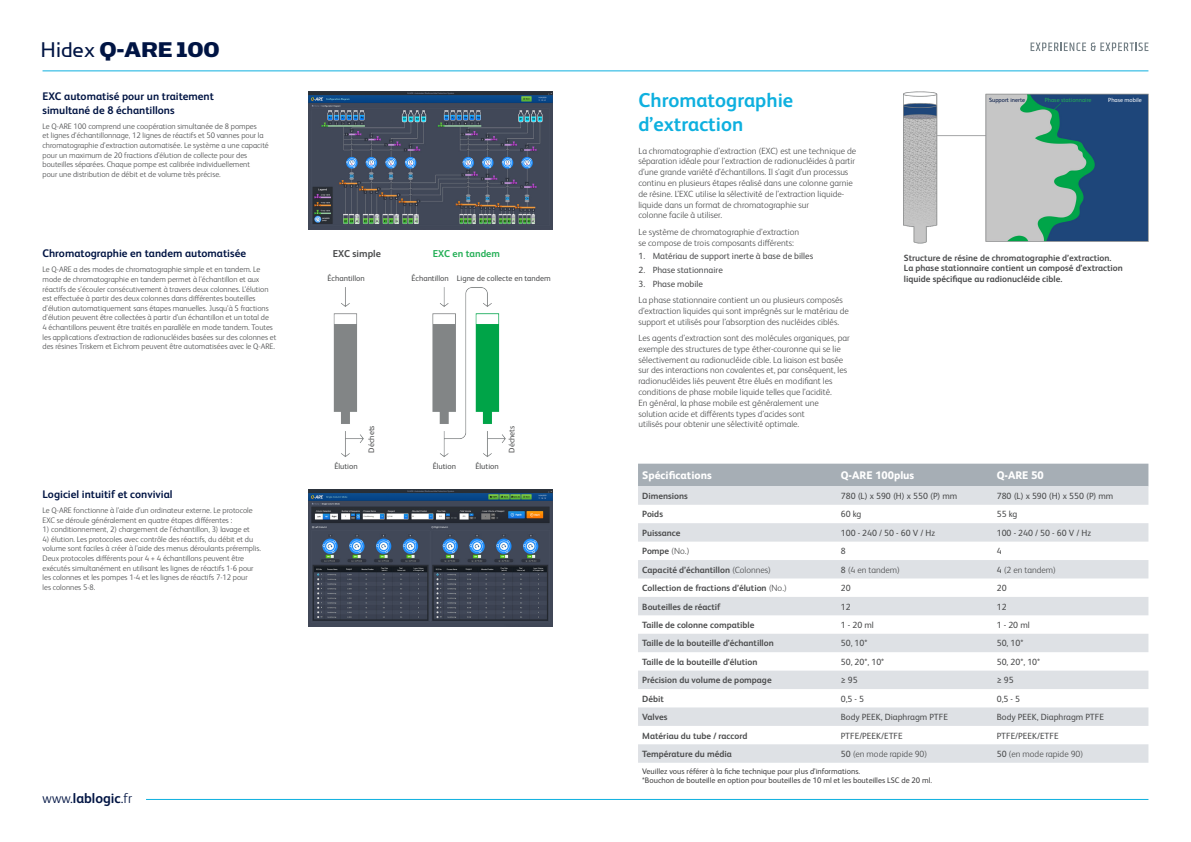
<style>
.page{position:relative;width:1191px;height:842px;background:#fff}
.page>*{position:absolute;margin:0;border:0;box-sizing:border-box;transform-origin:0 0}
.t1{font:24px "Simian Display Chimpanzee";color:#001443}
.t2{font:700 20px/24px "FS Albert Pro";color:#0eb0df}
.t3{font:700 14px "FS Albert Pro";color:#001443}
.Body_Text{font:700 11px/13.2px "FS Albert Pro";color:#001443}
.t4{font:800 11px "FS Albert Pro";color:#fff}
.Body_Text-2{font:700 10px "FS Albert Pro";color:#24af56}
.Body_Text-3{font:700 10px "FS Albert Pro";color:#4b4c4d}
.t5{font:300 9px/10.8px "FS Albert Pro";color:#4b4c4d}
.t6{font:700 9px/10.8px "FS Albert Pro";color:#4b4c4d}
.t7{font:9px "FS Albert Pro";color:#4b4c4d}
.t8{font:300 8px/9.6px "FS Albert Pro";color:#4b4c4d}
.t9{font:8px/9.6px "FS Albert Pro";color:#3e3e3f}
.Body_Text-4{font:8px "FS Albert Pro";color:#4b4c4d}
.t10{font:6px "FS Albert Pro";color:#24af56}
.t11{font:6px "FS Albert Pro";color:#001443}
.t12{font:6px "FS Albert Pro";color:#fff}
.s1{font-family:"Simian Display Orangutan"}
.s2{font-weight:300}
.s3{font-weight:400}
</style>
<div class="page">
<hr style="left:146px;top:799px;width:1002px;height:1px;background:#0eb0df">
<svg style="left:1030px;top:43px;width:118px;height:8px"></svg>
<hr style="left:43px;top:70px;width:1105px;height:1px;background:#0eb0df">
<img style="left:333px;top:287px;width:173px;height:170px">
<img style="left:309px;top:92px;width:244px;height:137px">
<img style="left:309px;top:489px;width:244px;height:138px">
<div style="left:638px;top:464px;width:510px;height:22px;background:#a6aeb5"></div>
<svg style="left:638px;top:486px;width:510px;height:129px;fill:#dee1e5"></svg>
<svg style="left:638px;top:634px;width:510px;height:129px;fill:#dee1e5"></svg>
<img style="left:903px;top:91px;width:246px;height:153px">
<p class="t1" style="left:41px;top:37px;width:181px"><span class="s1">Hidex</span> Q-ARE 100</p>
<p class="Body_Text" style="left:43px;top:89px;width:173px">EXC automatisé pour un traitement simultané de 8 échantillons</p>
<p class="t8" style="left:43px;top:121px;width:228px">Le Q-ARE 100 comprend une coopération simultanée de 8 pompes<br>et lignes d’échantillonnage, 12 lignes de réactifs et 50 vannes pour la chromatographie d’extraction automatisée. Le système a une capacité pour un maximum de 20 fractions d’élution de collecte pour des bouteilles séparées. Chaque pompe est calibrée individuellement<br>pour une distribution de débit et de volume très précise.</p>
<p class="Body_Text" style="left:43px;top:246px;width:205px">Chromatographie en tandem automatisée</p>
<p class="t8" style="left:43px;top:264px;width:235px">Le Q-ARE a des modes de chromatographie simple et en tandem. Le mode de chromatographie en tandem permet à l’échantillon et aux réactifs de s’écouler consécutivement à travers deux colonnes. L’élution est effectuée à partir des deux colonnes dans différentes bouteilles d’élution automatiquement sans étapes manuelles. Jusqu’à 5 fractions d’élution peuvent être collectées à partir d’un échantillon et un total de<br>4 échantillons peuvent être traités en parallèle en mode tandem. Toutes les applications d’extraction de radionucléides basées sur des colonnes et des résines Triskem et Eichrom peuvent être automatisées avec le Q-ARE.</p>
<p class="Body_Text" style="left:43px;top:487px;width:132px">Logiciel intuitif et convivial</p>
<p class="t8" style="left:43px;top:505px;width:212px">Le Q-ARE fonctionne à l’aide d’un ordinateur externe. Le protocole<br>EXC se déroule généralement en quatre étapes différentes :</p>
<p class="t8" style="left:43px;top:524px;width:209px">1) conditionnement, 2) chargement de l’échantillon, 3) lavage et</p>
<p class="t8" style="left:43px;top:534px;width:220px">4) élution. Les protocoles avec contrôle des réactifs, du débit et du volume sont faciles à créer à l’aide des menus déroulants préremplis.<br>Deux protocoles différents pour 4 + 4 échantillons peuvent être exécutés simultanément en utilisant les lignes de réactifs 1-6 pour les colonnes et les pompes 1-4 et les lignes de réactifs 7-12 pour<br>les colonnes 5-8.</p>
<p class="Body_Text-3" style="left:333px;top:246px;width:50px">EXC simple</p>
<p class="Body_Text-2" style="left:433px;top:246px;width:69px">EXC en tandem</p>
<p class="Body_Text-4" style="left:328px;top:272px;width:39px">Échantillon</p>
<p class="Body_Text-4" style="left:411px;top:272px;width:39px">Échantillon</p>
<p class="Body_Text-4" style="left:457px;top:272px;width:95px">Ligne de collecte en tandem</p>
<p class="Body_Text-4" style="left:366px;top:453px;width:29px;rotate:-90deg">Déchets</p>
<p class="Body_Text-4" style="left:506px;top:453px;width:29px;rotate:-90deg">Déchets</p>
<p class="Body_Text-4" style="left:334px;top:460px;width:25px">Élution</p>
<p class="Body_Text-4" style="left:433px;top:460px;width:25px">Élution</p>
<p class="Body_Text-4" style="left:475px;top:460px;width:25px">Élution</p>
<p class="t3" style="left:43px;top:788px;width:91px"><span class="s2">www.</span>lablogic<span class="s2">.fr</span></p>
<p class="t2" style="left:638px;top:88px;width:156px">Chromatographie d’extraction</p>
<p class="t5" style="left:638px;top:144px;width:219px">La chromatographie d’extraction (EXC) est une technique de séparation idéale pour l’extraction de radionucléides à partir d’une grande variété d’échantillons. Il s’agit d’un processus continu en plusieurs étapes réalisé dans une colonne garnie de résine. L’EXC utilise la sélectivité de l’extraction liquide&shy;liquide dans un format de chromatographie sur<br>colonne facile à utiliser.</p>
<p class="t5" style="left:638px;top:226px;width:162px">Le système de chromatographie d’extraction se compose de trois composants différents:</p>
<p class="t7" style="left:638px;top:250px;width:176px">1. Matériau de support inerte à base de billes</p>
<p class="t7" style="left:638px;top:263px;width:86px">2. Phase stationnaire</p>
<p class="t7" style="left:638px;top:277px;width:66px">3. Phase mobile</p>
<p class="t5" style="left:638px;top:294px;width:212px">La phase stationnaire contient un ou plusieurs composés d’extraction liquides qui sont imprégnés sur le matériau de support et utilisés pour l’absorption des nucléides ciblés.</p>
<p class="t5" style="left:638px;top:332px;width:213px">Les agents d’extraction sont des molécules organiques, par exemple des structures de type éther-couronne qui se lie sélectivement au radionucléide cible. La liaison est basée sur des interactions non covalentes et, par conséquent, les radionucléides liés peuvent être élués en modifiant les conditions de phase mobile liquide telles que l’acidité.<br>En général, la phase mobile est généralement une solution acide et différents types d’acides sont<br>utilisés pour obtenir une sélectivité optimale.</p>
<p class="t11" style="left:989px;top:96px;width:37px">Support inerte</p>
<p class="t10" style="left:1044px;top:96px;width:48px">Phase stationnaire</p>
<p class="t12" style="left:1108px;top:96px;width:35px">Phase mobile</p>
<p class="t6" style="left:904px;top:252px;width:220px">Structure de résine de chromatographie d’extraction.<br>La phase stationnaire contient un composé d’extraction liquide spécifique au radionucléide cible.</p>
<p class="t4" style="left:642px;top:467px;width:71px">Spécifications</p>
<p class="t4" style="left:840px;top:467px;width:75px">Q-ARE 100plus</p>
<p class="t4" style="left:996px;top:467px;width:48px">Q-ARE 50</p>
<p class="t6" style="left:642px;top:490px;width:47px">Dimensions</p>
<p class="t7" style="left:840px;top:489px;width:118px">780 (L) x 590 (H) x 550 (P) mm</p>
<p class="t7" style="left:996px;top:489px;width:118px">780 (L) x 590 (H) x 550 (P) mm</p>
<p class="t6" style="left:642px;top:508px;width:22px">Poids</p>
<p class="t7" style="left:840px;top:508px;width:22px">60 kg</p>
<p class="t7" style="left:996px;top:508px;width:22px">55 kg</p>
<p class="t6" style="left:642px;top:527px;width:40px">Puissance</p>
<p class="t7" style="left:840px;top:526px;width:96px">100 - 240 / 50 - 60 V / Hz</p>
<p class="t7" style="left:996px;top:526px;width:96px">100 - 240 / 50 - 60 V / Hz</p>
<p class="t6" style="left:642px;top:545px;width:49px">Pompe <span class="s2">(No.)</span></p>
<p class="t7" style="left:840px;top:545px;width:6px">8</p>
<p class="t7" style="left:996px;top:545px;width:6px">4</p>
<p class="t6" style="left:642px;top:564px;width:130px">Capacité d’échantillon <span class="s2">(Colonnes)</span></p>
<p class="t5" style="left:840px;top:564px;width:61px"><span class="s3">8</span> (4 en tandem)</p>
<p class="t5" style="left:996px;top:564px;width:61px"><span class="s3">4</span> (2 en tandem)</p>
<p class="t6" style="left:642px;top:582px;width:146px">Collection de fractions d’élution <span class="s2">(No.)</span></p>
<p class="t7" style="left:840px;top:582px;width:11px">20</p>
<p class="t7" style="left:996px;top:582px;width:11px">20</p>
<p class="t6" style="left:642px;top:601px;width:80px">Bouteilles de réactif</p>
<p class="t7" style="left:840px;top:600px;width:11px">12</p>
<p class="t7" style="left:996px;top:600px;width:11px">12</p>
<p class="t6" style="left:642px;top:619px;width:114px">Taille de colonne compatible</p>
<p class="t7" style="left:840px;top:618px;width:35px">1 - 20 ml</p>
<p class="t7" style="left:996px;top:618px;width:35px">1 - 20 ml</p>
<p class="t6" style="left:642px;top:637px;width:133px">Taille de la bouteille d’échantillon</p>
<p class="t7" style="left:840px;top:637px;width:28px">50, 10*</p>
<p class="t7" style="left:996px;top:637px;width:28px">50, 10*</p>
<p class="t6" style="left:642px;top:656px;width:117px">Taille de la bouteille d’élution</p>
<p class="t7" style="left:840px;top:655px;width:45px">50, 20*, 10*</p>
<p class="t7" style="left:996px;top:655px;width:45px">50, 20*, 10*</p>
<p class="t6" style="left:642px;top:674px;width:131px">Précision du volume de pompage</p>
<p class="t7" style="left:840px;top:674px;width:18px">≥ 95</p>
<p class="t7" style="left:996px;top:674px;width:18px">≥ 95</p>
<p class="t6" style="left:642px;top:693px;width:23px">Débit</p>
<p class="t7" style="left:840px;top:692px;width:25px">0,5 - 5</p>
<p class="t7" style="left:996px;top:692px;width:25px">0,5 - 5</p>
<p class="t6" style="left:642px;top:711px;width:27px">Valves</p>
<p class="t7" style="left:840px;top:711px;width:109px">Body PEEK, Diaphragm PTFE</p>
<p class="t7" style="left:996px;top:711px;width:109px">Body PEEK, Diaphragm PTFE</p>
<p class="t6" style="left:642px;top:730px;width:107px">Matériau du tube / raccord</p>
<p class="t7" style="left:840px;top:729px;width:63px">PTFE/PEEK/ETFE</p>
<p class="t7" style="left:996px;top:729px;width:63px">PTFE/PEEK/ETFE</p>
<p class="t6" style="left:642px;top:748px;width:91px">Température du média</p>
<p class="t5" style="left:840px;top:748px;width:88px"><span class="s3">50</span> (en mode rapide 90)</p>
<p class="t5" style="left:996px;top:748px;width:88px"><span class="s3">50</span> (en mode rapide 90)</p>
<p class="t9" style="left:642px;top:766px;width:291px">Veuillez vous référer à la fiche technique pour plus d’informations.<br>*Bouchon de bouteille en option pour bouteilles de 10 ml et les bouteilles LSC de 20 ml.</p>
</div>
